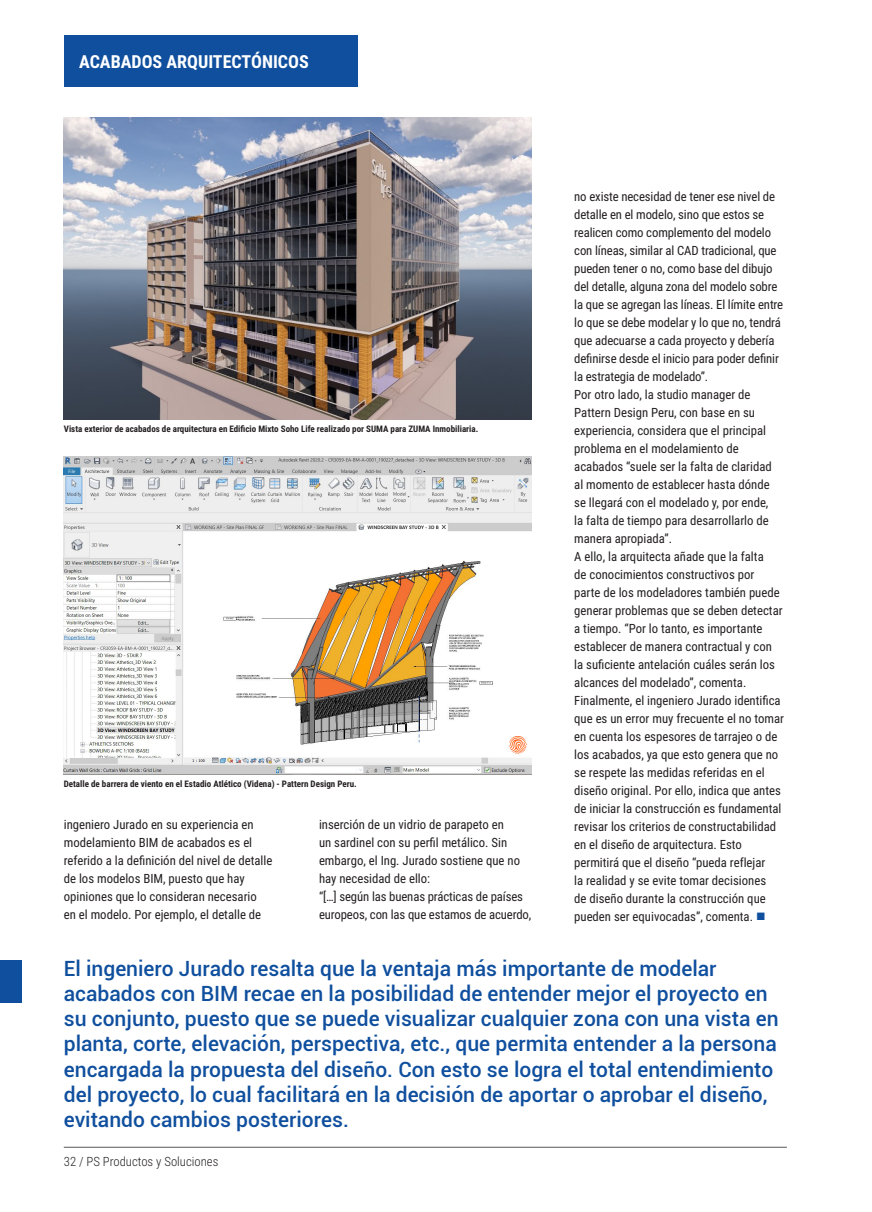
<style>
.page{position:relative;width:872px;height:1212px;background:#fff}
.page>*{position:absolute;margin:0;border:0;box-sizing:border-box;transform-origin:0 0}
.cabecera{font:500 21px/25.2px "Roboto";color:#0f4f9e}
.texto{font:700 18px "Roboto Condensed";color:#fff}
.texto-2{font:12.75px/18px "Roboto Condensed";color:#231f20}
.t1{font:300 12.75px "Roboto Condensed";color:#231f20}
.leyenda{font:700 9px "Roboto Condensed";color:#231f20}
.s1{color:#0f4f9e}
</style>
<div class="page">
<hr style="left:64px;top:1147px;width:723px;height:1px;background:#57585a">
<img style="left:64px;top:117px;width:467px;height:303px">
<div style="left:64px;top:35px;width:293px;height:51px;background:#0f4f9e"></div>
<div style="left:0;top:960px;width:21px;height:42px;background:#0f4f9e"></div>
<img style="left:64px;top:457px;width:467px;height:318px">
<p class="texto" style="left:79px;top:48px;width:231px">ACABADOS ARQUITECTÓNICOS</p>
<p class="leyenda" style="left:64px;top:422px;width:416px">Vista exterior de acabados de arquitectura en Edificio Mixto Soho Life realizado por SUMA para ZUMA Inmobiliaria.</p>
<p class="leyenda" style="left:64px;top:777px;width:294px">Detalle de barrera de viento en el Estadio Atlético (Videna) - Pattern Design Peru.</p>
<p class="texto-2" style="left:64px;top:815px;width:210px">ingeniero Jurado en su experiencia en modelamiento BIM de acabados es el referido a la definición del nivel de detalle de los modelos BIM, puesto que hay opiniones que lo consideran necesario<br>en el modelo. Por ejemplo, el detalle de</p>
<p class="texto-2" style="left:319px;top:815px;width:202px">inserción de un vidrio de parapeto en<br>un sardinel con su perfil metálico. Sin embargo, el Ing. Jurado sostiene que no hay necesidad de ello:</p>
<p class="texto-2" style="left:319px;top:887px;width:214px">“[…] según las buenas prácticas de países europeos, con las que estamos de acuerdo,</p>
<p class="texto-2" style="left:574px;top:187px;width:210px">no existe necesidad de tener ese nivel de detalle en el modelo, sino que estos se realicen como complemento del modelo con líneas, similar al CAD tradicional, que pueden tener o no, como base del dibujo del detalle, alguna zona del modelo sobre la que se agregan las líneas. El límite entre lo que se debe modelar y lo que no, tendrá que adecuarse a cada proyecto y debería definirse desde el inicio para poder definir la estrategia de modelado”.</p>
<p class="texto-2" style="left:574px;top:385px;width:199px">Por otro lado, la studio manager de Pattern Design Peru, con base en su experiencia, considera que el principal problema en el modelamiento de acabados “suele ser la falta de claridad al momento de establecer hasta dónde se llegará con el modelado y, por ende, la falta de tiempo para desarrollarlo de manera apropiada”.</p>
<p class="texto-2" style="left:574px;top:547px;width:210px">A ello, la arquitecta añade que la falta<br>de conocimientos constructivos por parte de los modeladores también puede generar problemas que se deben detectar a tiempo. “Por lo tanto, es importante establecer de manera contractual y con la suficiente antelación cuáles serán los alcances del modelado”, comenta.</p>
<p class="texto-2" style="left:574px;top:691px;width:211px">Finalmente, el ingeniero Jurado identifica que es un error muy frecuente el no tomar en cuenta los espesores de tarrajeo o de los acabados, ya que esto genera que no se respete las medidas referidas en el diseño original. Por ello, indica que antes de iniciar la construcción es fundamental revisar los criterios de constructabilidad en el diseño de arquitectura. Esto permitirá que el diseño “pueda reflejar<br>la realidad y se evite tomar decisiones<br>de diseño durante la construcción que pueden ser equivocadas”, comenta. <span class="s1">■</span></p>
<p class="cabecera" style="left:64px;top:955px;width:716px">El ingeniero Jurado resalta que la ventaja más importante de modelar acabados con BIM recae en la posibilidad de entender mejor el proyecto en su conjunto, puesto que se puede visualizar cualquier zona con una vista en planta, corte, elevación, perspectiva, etc., que permita entender a la persona encargada la propuesta del diseño. Con esto se logra el total entendimiento del proyecto, lo cual facilitará en la decisión de aportar o aprobar el diseño, evitando cambios posteriores.</p>
<p class="t1" style="left:64px;top:1153px;width:156px">32 / PS Productos y Soluciones</p>
</div>
